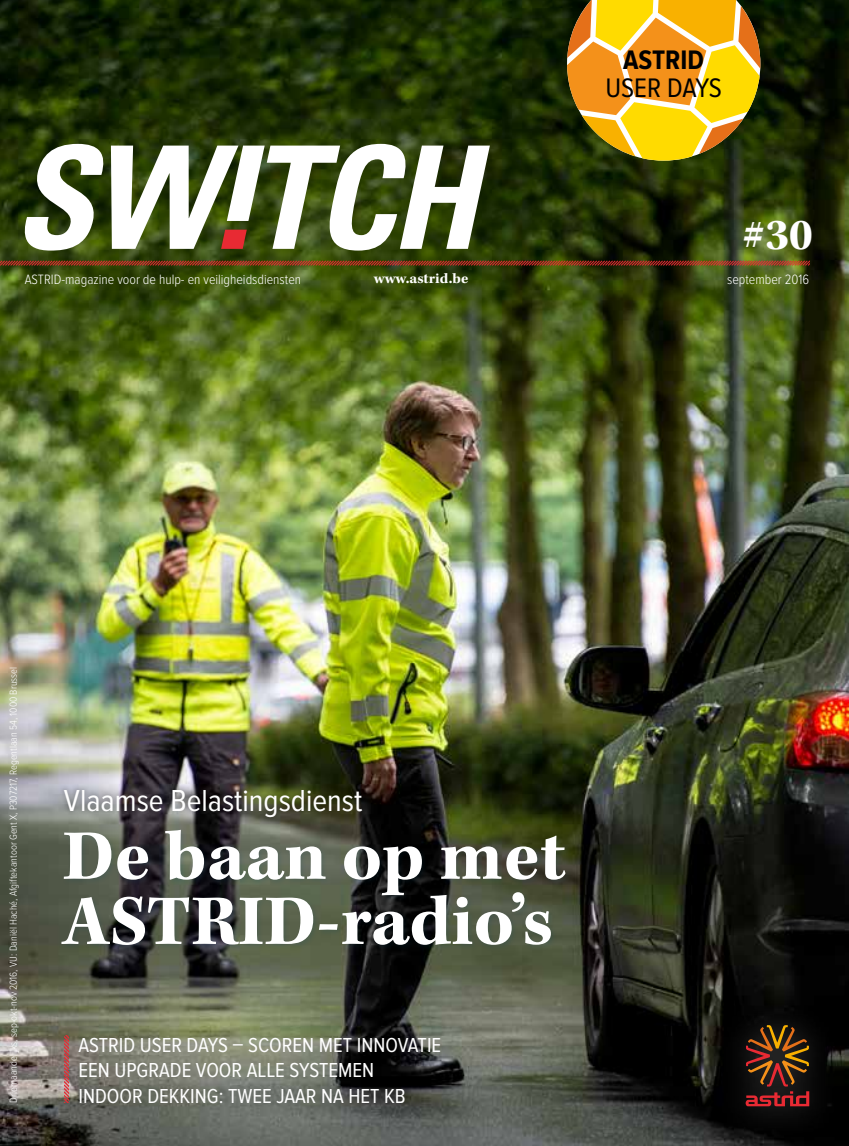
<style>
.page{position:relative;width:849px;height:1146px;background:#fff}
.page>*{position:absolute;margin:0;border:0;box-sizing:border-box;transform-origin:0 0}
.t1{font:700 73.15px/65.1px "Kepler Std";letter-spacing:.005em;color:#fff}
.t2{font:700 45.5px "Kepler Std";color:#fff}
.t3{font:31.5px "Proxima Nova Cond";color:#fff}
.t4{font:27.82px "Proxima Nova Cond";letter-spacing:-.005em;color:#000}
.t5{font:700 27.82px "Proxima Nova Cond";color:#000}
.t6{font:21px/25.2px "Proxima Nova Cond";color:#fff}
.t7{font:700 14.88px "Kepler Std";color:#fff}
.t8{font:300 14px "Proxima Nova Cond";color:#fff}
.t9{font:300 10.5px "Proxima Nova Cond";color:#fff}
</style>
<div class="page">
<img style="left:0;top:0;width:848px;height:1146px">
<div style="left:15px;top:263px;width:295px;height:33px;background:#000;opacity:.26"></div>
<svg style="left:22px;top:144px;width:467px;height:107px"></svg>
<img style="left:0;top:259px;width:809px;height:8px">
<svg style="left:64px;top:1035px;width:4px;height:67px"></svg>
<div style="left:59px;top:827px;width:513px;height:124px;background:#004664;opacity:.15"></div>
<div style="left:59px;top:784px;width:307px;height:37px;background:#000;opacity:.35"></div>
<div style="left:362px;top:259px;width:118px;height:37px;background:#000;opacity:.22"></div>
<div style="left:715px;top:995px;width:125px;height:144px;background:#fff;opacity:.39"></div>
<svg style="left:745px;top:1025px;width:64px;height:81px;background:#532a18"></svg>
<svg style="left:567px;top:0;width:193px;height:162px;background:#d4a427"></svg>
<h3 class="t5" style="left:623px;top:44px;width:82px">ASTRID</h3>
<h3 class="t4" style="left:605px;top:72px;width:118px">USER DAYS</h3>
<h2 class="t2" style="left:742px;top:209px;width:71px">#30</h2>
<h3 class="t7" style="left:374px;top:270px;width:96px">www.astrid.be</h3>
<h3 class="t8" style="left:25px;top:271px;width:278px">ASTRID-magazine voor de hulp- en veiligheidsdiensten</h3>
<h3 class="t8" style="left:727px;top:271px;width:84px">september 2016</h3>
<p class="t9" style="left:7px;top:1102px;width:437px;rotate:-90deg">Driemaandelijks, sep-okt-nov 2016, VU: Daniël Haché, Afgiftekantoor Gent X, P307217, Regentlaan 54, 1000 Brussel</p>
<h3 class="t3" style="left:64px;top:783px;width:300px">Vlaamse Belastingsdienst</h3>
<h1 class="t1" style="left:63px;top:826px;width:504px">De baan op met<br>ASTRID-radio’s</h1>
<h3 class="t6" style="left:78px;top:1033px;width:364px">ASTRID USER DAYS – SCOREN MET INNOVATIE<br>EEN UPGRADE VOOR ALLE SYSTEMEN<br>INDOOR DEKKING: TWEE JAAR NA HET KB</h3>
</div>
